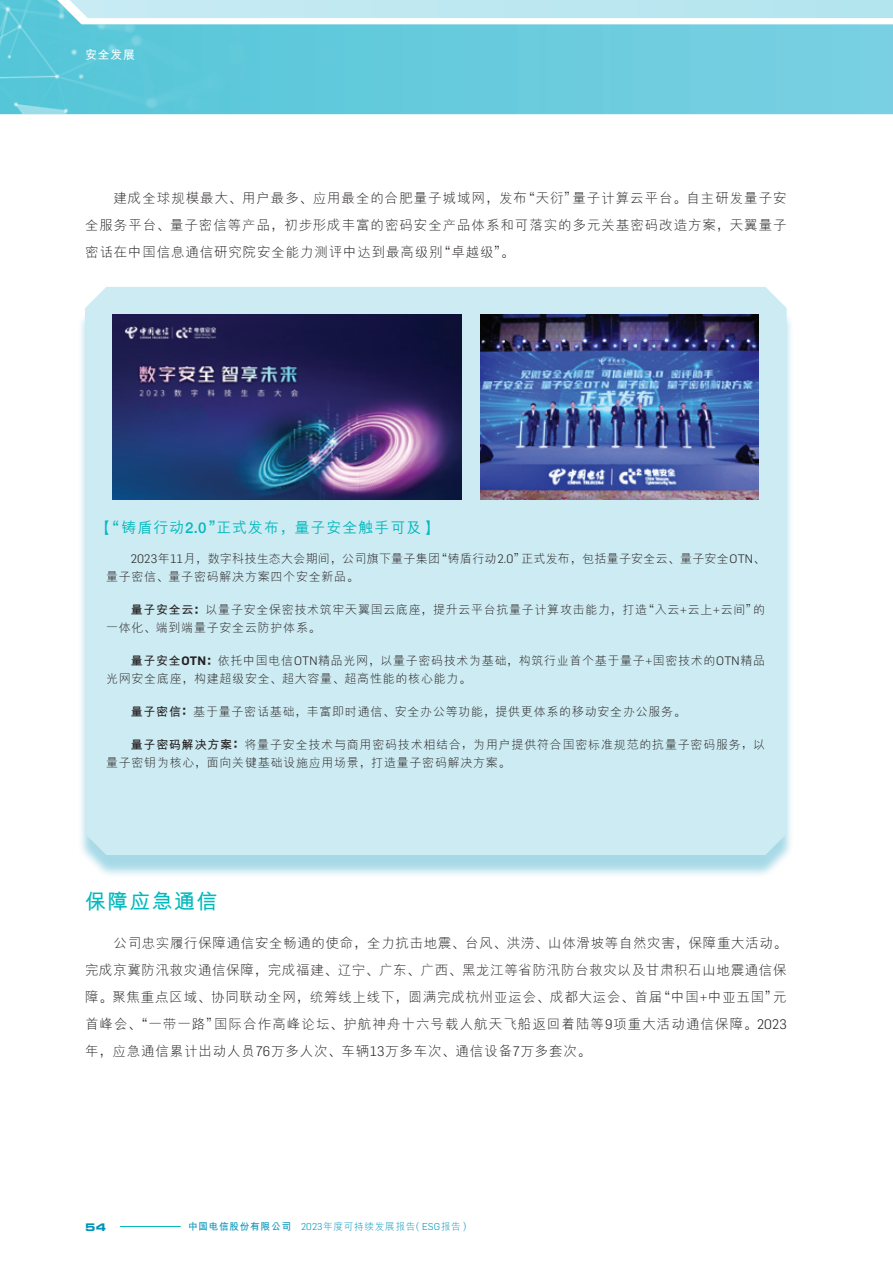
<style>
.page{position:relative;width:893px;height:1263px;background:#fff}
.page>*{position:absolute;margin:0;border:0;box-sizing:border-box;transform-origin:0 0}
._03_H1{font:700 21px "M Hei HKS";letter-spacing:.06em;color:#03b9bd}
._04___H2{font:500 15px "M Hei HKS";letter-spacing:.065em;color:#03b9bd}
._01_Body_Text{font:300 13.5px/27px "M Hei HKS";letter-spacing:.06em;color:#231f20;text-align:justify}
.case_study_text{font:300 12px/18.1px "M Hei HKS";letter-spacing:.06em;color:#231f20}
.case_study_text-2{font:300 12px/18px "M Hei HKS";letter-spacing:.02em;color:#231f20}
.t1{font:700 12px "M Hei HKS";color:#fff}
.t2{font:10.5px "Eurostile LT Std Bold Ex 2";color:#0093ba}
.t3{font:300 9.75px "M Hei HKS";letter-spacing:.06em;color:#0093ba}
.s1{font-family:"FZLTXHK";font-weight:400}
.s2{font-family:"FZLTZHUNHJW GB1 0";font-weight:400}
.s3{font-family:"Helvetica Neue LT Std"}
.s4{font-family:"Flama"}
.s5{font-weight:700}
.s6{font-family:"FZLTCHJW GB1 0";font-weight:400}
.s7{font-family:"Flama";font-weight:600}
</style>
<div class="page">
<hr style="left:120px;top:1226px;width:61px;height:1px;background:#03b9bd">
<div style="left:614px;top:24px;width:279px;height:90px;background:#74cee1"></div>
<img style="left:0;top:0;width:614px;height:114px">
<svg style="left:56px;top:0;width:837px;height:18px;background:#bde7f0"></svg>
<div style="left:77px;top:294px;width:718px;height:584px;background:#0093ba;opacity:.35"></div>
<div style="left:85px;top:287px;width:702px;height:568px;background:#cdebf2"></div>
<img style="left:113px;top:314px;width:348px;height:185px">
<img style="left:481px;top:314px;width:278px;height:185px">
<p class="t1" style="left:85px;top:46px;width:52px">安全發展</p>
<p class="_01_Body_Text" style="left:85px;top:184px;width:703px;text-indent:28px">建成全球規模最大<span class="s1">、</span>用戶最多<span class="s1">、</span>應用最全的合肥量子城域網<span class="s1">，</span>發佈<span class="s1">“</span>天衍<span class="s1">”</span>量子計算雲平台<span class="s1">。</span>自主研發量子安全服務平台<span class="s1">、</span>量子密信等產品<span class="s1">，</span>初步形成豐富的密碼安全產品體系和可落實的多元關基密碼改造方案<span class="s1">，</span>天翼量子密話在中國信息通信研究院安全能力測評中達到最高級別<span class="s1">“</span>卓越級<span class="s1">”。</span></p>
<p class="_04___H2" style="left:99px;top:517px;width:340px"><span class="s2">【“</span>鑄盾行動<span class="s3">2.0</span><span class="s2">”</span>正式發佈<span class="s2">，</span>量子安全觸手可及<span class="s2">】</span></p>
<p class="case_study_text-2" style="left:106px;top:549px;width:661px;text-indent:25px"><span class="s4">2023</span>年<span class="s4">11</span>月<span class="s1">，</span>數字科技生態大會期間<span class="s1">，</span>公司旗下量子集團<span class="s1">“</span>鑄盾行動<span class="s4">2.0</span><span class="s1">”</span>正式發佈<span class="s1">，</span>包括量子安全雲<span class="s1">、</span>量子安全<span class="s4">OTN</span><span class="s1">、</span>量子密信<span class="s1">、</span>量子密碼解決方案四個安全新品<span class="s1">。</span></p>
<p class="case_study_text" style="left:106px;top:600px;width:661px;text-indent:25px"><span class="s5">量子安全雲</span><span class="s6">：</span>以量子安全保密技術築牢天翼國雲底座<span class="s1">，</span>提升雲平台抗量子計算攻擊能力<span class="s1">，</span>打造<span class="s1">“</span>入雲<span class="s4">+</span>雲上<span class="s4">+</span>雲間<span class="s1">”</span>的一體化<span class="s1">、</span>端到端量子安全雲防護體系<span class="s1">。</span></p>
<p class="case_study_text" style="left:106px;top:651px;width:661px;text-indent:25px"><span class="s5">量子安全</span><span class="s7">OTN</span><span class="s6">：</span>依托中國電信<span class="s4">OTN</span>精品光網<span class="s1">，</span>以量子密碼技術為基礎<span class="s1">，</span>構築行業首個基於量子<span class="s4">+</span>國密技術的<span class="s4">OTN</span>精品光網安全底座<span class="s1">，</span>構建超級安全<span class="s1">、</span>超大容量<span class="s1">、</span>超高性能的核心能力<span class="s1">。</span></p>
<p class="case_study_text" style="left:131px;top:702px;width:556px"><span class="s5">量子密信</span><span class="s6">：</span>基於量子密話基礎<span class="s1">，</span>豐富即時通信<span class="s1">、</span>安全辦公等功能<span class="s1">，</span>提供更體系的移動安全辦公服務<span class="s1">。</span></p>
<p class="case_study_text" style="left:106px;top:735px;width:661px;text-indent:25px"><span class="s5">量子密碼解決方案</span><span class="s6">：</span>將量子安全技術與商用密碼技術相結合<span class="s1">，</span>為用戶提供符合國密標準規範的抗量子密碼服務<span class="s1">，</span>以量子密鑰為核心<span class="s1">，</span>面向關鍵基礎設施應用場景<span class="s1">，</span>打造量子密碼解決方案<span class="s1">。</span></p>
<p class="_03_H1" style="left:85px;top:886px;width:134px">保障應急通信</p>
<p class="_01_Body_Text" style="left:85px;top:929px;width:703px;text-indent:29px">公司忠實履行保障通信安全暢通的使命<span class="s1">，</span>全力抗擊地震<span class="s1">、</span>台風<span class="s1">、</span>洪澇<span class="s1">、</span>山體滑坡等自然災害<span class="s1">，</span>保障重大活動<span class="s1">。</span>完成京冀防汛救災通信保障<span class="s1">，</span>完成福建<span class="s1">、</span>遼寧<span class="s1">、</span>廣東<span class="s1">、</span>廣西<span class="s1">、</span>黑龍江等省防汛防台救災以及甘肅積石山地震通信保障<span class="s1">。</span>聚焦重點區域<span class="s1">、</span>協同聯動全網<span class="s1">，</span>統籌線上線下<span class="s1">，</span>圓滿完成杭州亞運會<span class="s1">、</span>成都大運會<span class="s1">、</span>首屆<span class="s1">“</span>中國<span class="s4">+</span>中亞五國<span class="s1">”</span>元首峰會<span class="s1">、“</span>一帶一路<span class="s1">”</span>國際合作高峰論壇<span class="s1">、</span>護航神舟十六號載人航天飛船返回着陸等<span class="s4">9</span>項重大活動通信保障<span class="s1">。</span><span class="s4">2023</span>年<span class="s1">，</span>應急通信累計出動人員<span class="s4">76</span>萬多人次<span class="s1">、</span>車輛<span class="s4">13</span>萬多車次<span class="s1">、</span>通信設備<span class="s4">7</span>萬多套次<span class="s1">。</span></p>
<p class="t2" style="left:85px;top:1219px;width:23px">54</p>
<p class="t3" style="left:188px;top:1219px;width:284px"><span class="s5">中國電信股份有限公司</span> <span class="s4">2023</span>年度可持續發展報告<span class="s1">（</span><span class="s4">ESG</span>報告<span class="s1">）</span></p>
</div>
